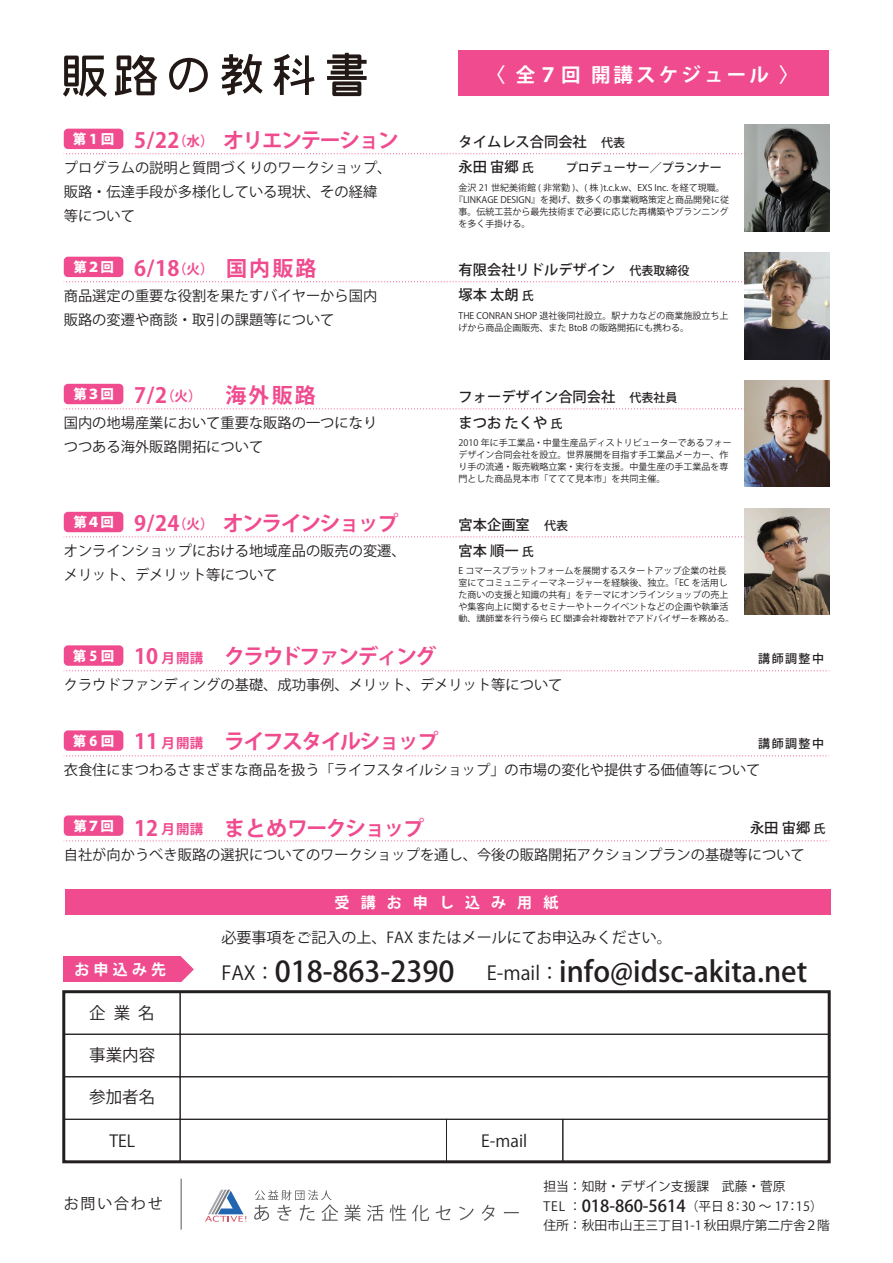
<style>
.page{position:relative;width:893px;height:1263px;background:#fff}
.page>*{position:absolute;margin:0;border:0;box-sizing:border-box;transform-origin:0 0}
.t1{font:500 28.5px "Koz Go Pr 6 N";color:#231f20}
.t2{font:700 21px "Koz Go Pr 6 N";letter-spacing:-.08em;color:#ef4b8e}
.t3{font:700 19.5px "Koz Go Pr 6 N";letter-spacing:.16em;color:#fff}
.t4{font:16.5px "Koz Go Pr 6 N";color:#231f20}
.t5{font:15px "Koz Go Pr 6 N";color:#231f20}
.t6{font:700 15px "Koz Go Pr 6 N";letter-spacing:.74em;color:#fff}
.t7{font:14.25px/24px "Koz Go Pr 6 N";color:#231f20}
.t8{font:500 14.25px "Koz Go Pr 6 N";color:#231f20}
.t9{font:14.1px "Koz Go Pr 6 N";color:#231f20}
.t10{font:800 13.5px "Koz Go Pr 6 N";color:#fff}
.t11{font:12.75px/19.5px "Koz Go Pr 6 N";color:#231f20}
.t12{font:500 12px "Koz Go Pr 6 N";color:#231f20}
.t13{font:9px/12px "Koz Go Pr 6 N";color:#231f20}
.s1{font-size:13.5px}
.s2{font-size:12px}
.s3{font-weight:500}
.s4{font-weight:500;font-size:12px}
.s5{font-weight:400;font-size:19.2px}
.s6{font-weight:500;font-size:16.5px}
</style>
<div class="page">
<div style="left:64px;top:129px;width:59px;height:20px;background:#ef4b8e;border-radius:4px"></div>
<svg style="left:63px;top:56px;width:44px;height:41px"></svg>
<svg style="left:115px;top:55px;width:42px;height:40px"></svg>
<svg style="left:169px;top:58px;width:39px;height:34px"></svg>
<svg style="left:221px;top:54px;width:42px;height:42px"></svg>
<svg style="left:273px;top:54px;width:42px;height:41px"></svg>
<svg style="left:327px;top:53px;width:40px;height:43px"></svg>
<hr style="left:181px;top:1178px;width:1px;height:51px;background:#57585a">
<svg style="left:344px;top:1204px;width:17px;height:17px"></svg>
<svg style="left:367px;top:1204px;width:17px;height:17px"></svg>
<svg style="left:390px;top:1204px;width:16px;height:17px"></svg>
<svg style="left:412px;top:1205px;width:17px;height:16px"></svg>
<svg style="left:436px;top:1205px;width:15px;height:15px"></svg>
<svg style="left:459px;top:1206px;width:15px;height:14px"></svg>
<svg style="left:482px;top:1205px;width:13px;height:16px"></svg>
<svg style="left:504px;top:1212px;width:15px;height:1px"></svg>
<svg style="left:205px;top:1190px;width:41px;height:32px"></svg>
<svg style="left:254px;top:1190px;width:84px;height:31px"></svg>
<div style="left:65px;top:890px;width:766px;height:25px;background:#ef4b8e"></div>
<div style="left:64px;top:957px;width:117px;height:25px;background:#ef4b8e"></div>
<img style="left:744px;top:125px;width:85px;height:106px">
<div style="left:63px;top:1034px;width:117px;height:43px;border:1px solid #231f20"></div>
<div style="left:180px;top:1034px;width:650px;height:43px;border:1px solid #231f20"></div>
<div style="left:63px;top:1076px;width:117px;height:44px;border:1px solid #231f20"></div>
<div style="left:63px;top:1119px;width:117px;height:43px;border:1px solid #231f20"></div>
<div style="left:446px;top:1119px;width:117px;height:43px;border:1px solid #231f20"></div>
<div style="left:180px;top:1076px;width:217px;height:44px;border:1px solid #231f20"></div>
<hr style="left:396px;top:1119px;width:217px;height:1px;background:#231f20">
<hr style="left:396px;top:1076px;width:217px;height:1px;background:#231f20">
<div style="left:612px;top:1076px;width:218px;height:44px;border:1px solid #231f20"></div>
<div style="left:62px;top:990px;width:769px;height:173px;border:3px solid #231f20"></div>
<svg style="left:64px;top:153px;width:681px;height:1px"></svg>
<div style="left:64px;top:257px;width:59px;height:20px;background:#ef4b8e;border-radius:4px"></div>
<img style="left:744px;top:253px;width:85px;height:106px">
<svg style="left:64px;top:281px;width:681px;height:1px"></svg>
<div style="left:64px;top:384px;width:59px;height:20px;background:#ef4b8e;border-radius:4px"></div>
<img style="left:744px;top:380px;width:85px;height:106px">
<svg style="left:64px;top:408px;width:681px;height:1px"></svg>
<div style="left:64px;top:512px;width:59px;height:20px;background:#ef4b8e;border-radius:4px"></div>
<img style="left:744px;top:508px;width:85px;height:106px">
<svg style="left:64px;top:536px;width:681px;height:1px"></svg>
<div style="left:459px;top:50px;width:370px;height:46px;background:#ef4b8e"></div>
<div style="left:64px;top:645px;width:59px;height:21px;background:#ef4b8e;border-radius:4px"></div>
<div style="left:64px;top:730px;width:59px;height:21px;background:#ef4b8e;border-radius:4px"></div>
<div style="left:64px;top:815px;width:59px;height:21px;background:#ef4b8e;border-radius:4px"></div>
<svg style="left:64px;top:670px;width:766px;height:1px"></svg>
<svg style="left:64px;top:755px;width:766px;height:1px"></svg>
<svg style="left:64px;top:840px;width:766px;height:1px"></svg>
<svg style="left:181px;top:957px;width:13px;height:25px"></svg>
<h3 class="t3" style="left:486px;top:64px;width:314px">〈 全７回 開講スケジュール 〉</h3>
<h2 class="t2" style="left:134px;top:128px;width:266px">5/22<span class="s1">（水）　</span>オリエンテーション</h2>
<h3 class="t8" style="left:459px;top:134px;width:168px">タイムレス合同会社　<span class="s2">代表</span></h3>
<h3 class="t7" style="left:64px;top:156px;width:329px">プログラムの説明と質問づくりのワークショップ、</h3>
<h3 class="t8" style="left:459px;top:159px;width:77px">永田 宙郷 <span class="s2">氏</span></h3>
<h3 class="t12" style="left:566px;top:161px;width:157px">プロデューサー／プランナー</h3>
<h3 class="t7" style="left:64px;top:180px;width:315px">販路・伝達手段が多様化している現状、その経緯等について</h3>
<p class="t13" style="left:459px;top:182px;width:268px">金沢 21 世紀美術館 ( 非常勤 )、( 株 )t.c.k.w、EXS Inc. を経て現職。</p>
<h3 class="t10" style="left:73px;top:132px;width:43px">第1回</h3>
<p class="t13" style="left:454px;top:194px;width:277px">『LINKAGE DESIGN』を掲げ、数多くの事業戦略策定と商品開発に従</p>
<p class="t13" style="left:459px;top:206px;width:271px">事。伝統工芸から最先技術まで必要に応じた再構築やプランニング</p>
<p class="t13" style="left:459px;top:218px;width:73px">を多く手掛ける。</p>
<h2 class="t2" style="left:73px;top:256px;width:245px"><sup>第２回</sup> 6/18<span class="s1">（火）　</span> 国内販路</h2>
<h3 class="t8" style="left:459px;top:262px;width:232px">有限会社リドルデザイン　<span class="s2">代表取締役</span></h3>
<h3 class="t7" style="left:64px;top:284px;width:315px">商品選定の重要な役割を果たすバイヤーから国内</h3>
<h3 class="t8" style="left:459px;top:287px;width:77px">塚本 太朗 <span class="s2">氏</span></h3>
<h3 class="t7" style="left:64px;top:308px;width:272px">販路の変遷や商談・取引の課題等について</h3>
<p class="t13" style="left:459px;top:310px;width:272px">THE CONRAN SHOP 退社後同社設立。駅ナカなどの商業施設立ち上げから商品企画販売、また BtoB の販路開拓にも携わる。</p>
<h2 class="t2" style="left:73px;top:383px;width:244px"><sup>第３回</sup> 7/2<span class="s1">（火）　　</span>海外販路</h2>
<h3 class="t8" style="left:459px;top:389px;width:220px">フォーデザイン合同会社　<span class="s2">代表社員</span></h3>
<h3 class="t7" style="left:64px;top:411px;width:315px">国内の地場産業において重要な販路の一つになり</h3>
<h3 class="t8" style="left:459px;top:414px;width:105px">まつお たくや <span class="s2">氏</span></h3>
<h3 class="t7" style="left:64px;top:435px;width:201px">つつある海外販路開拓について</h3>
<p class="t13" style="left:459px;top:437px;width:275px">2010 年に手工業品・中量生産品ディストリビューターであるフォーデザイン合同会社を設立。世界展開を目指す手工業品メーカー、作り手の流通・販売戦略立案・実行を支援。中量生産の手工業品を専門とした商品見本市「ててて見本市」を共同主催。</p>
<h2 class="t2" style="left:73px;top:511px;width:327px"><sup>第４回</sup> 9/24<span class="s1">（火）</span> オンラインショップ</h2>
<h3 class="t8" style="left:459px;top:517px;width:111px">宮本企画室　<span class="s2">代表</span></h3>
<h3 class="t7" style="left:64px;top:539px;width:343px">オンラインショップにおける地域産品の販売の変遷、</h3>
<h3 class="t8" style="left:459px;top:542px;width:77px">宮本 順一 <span class="s2">氏</span></h3>
<h3 class="t7" style="left:64px;top:563px;width:215px">メリット、デメリット等について</h3>
<p class="t13" style="left:459px;top:565px;width:277px">E コマースプラットフォームを展開するスタートアップ企業の社長室にてコミュニティーマネージャーを経験後、独立。「EC を活用した商いの支援と知識の共有」をテーマにオンラインショップの売上や集客向上に関するセミナーやトークイベントなどの企画や執筆活動、講師業を行う傍ら EC 関連会社複数社でアドバイザーを務める。</p>
<h2 class="t2" style="left:73px;top:645px;width:365px"><sup>第</sup> <sup>5</sup> <sup>回</sup> 10 <span class="s1">月開講</span> クラウドファンディング</h2>
<h3 class="t12" style="left:758px;top:652px;width:67px">講師調整中</h3>
<h3 class="t7" style="left:64px;top:673px;width:500px">クラウドファンディングの基礎、成功事例、メリット、デメリット等について</h3>
<h2 class="t2" style="left:73px;top:730px;width:367px"><sup>第</sup> <sup>6</sup> <sup>回</sup> 11 <span class="s1">月開講</span> ライフスタイルショップ</h2>
<h3 class="t12" style="left:758px;top:737px;width:67px">講師調整中</h3>
<h3 class="t9" style="left:64px;top:762px;width:698px">衣食住にまつわるさまざまな商品を扱う「ライフスタイルショップ」の市場の変化や提供する価値等について</h3>
<h2 class="t2" style="left:73px;top:816px;width:352px"><sup>第７回</sup> 12 <span class="s1">月開講</span> まとめワークショップ</h2>
<h3 class="t7" style="left:64px;top:815px;width:763px;line-height:26.7px;text-indent:686px"><span class="s3">永田 宙郷</span> <span class="s4">氏</span>自社が向かうべき販路の選択についてのワークショップを通し、今後の販路開拓アクションプランの基礎等について</h3>
<h3 class="t6" style="left:74px;top:961px;width:93px">お申込み先</h3>
<h3 class="t4" style="left:89px;top:1003px;width:67px">企業名</h3>
<h3 class="t4" style="left:89px;top:1045px;width:67px">事業内容</h3>
<h3 class="t6" style="left:335px;top:894px;width:225px">受講お申し込み用紙</h3>
<h3 class="t5" style="left:221px;top:929px;width:452px">必要事項をご記入の上、FAX またはメールにてお申込みください。</h3>
<h1 class="t1" style="left:221px;top:955px;width:587px"><span class="s5">FAX：</span>018-863-2390 <span class="s5">E-mail：</span>info@idsc-akita.net</h1>
<h3 class="t4" style="left:89px;top:1088px;width:67px">参加者名</h3>
<h3 class="t4" style="left:109px;top:1131px;width:27px">TEL</h3>
<h3 class="t4" style="left:481px;top:1131px;width:47px">E-mail</h3>
<h3 class="t5" style="left:64px;top:1195px;width:100px">お問い合わせ</h3>
<h3 class="t11" style="left:543px;top:1177px;width:288px">担当：知財・デザイン支援課　武藤・菅原<br>TEL ：<span class="s6">018-860-5614</span>（平日 8：30 ～ 17：15）住所：秋田市山王三丁目1-1秋田県庁第二庁舎２階</h3>
</div>
